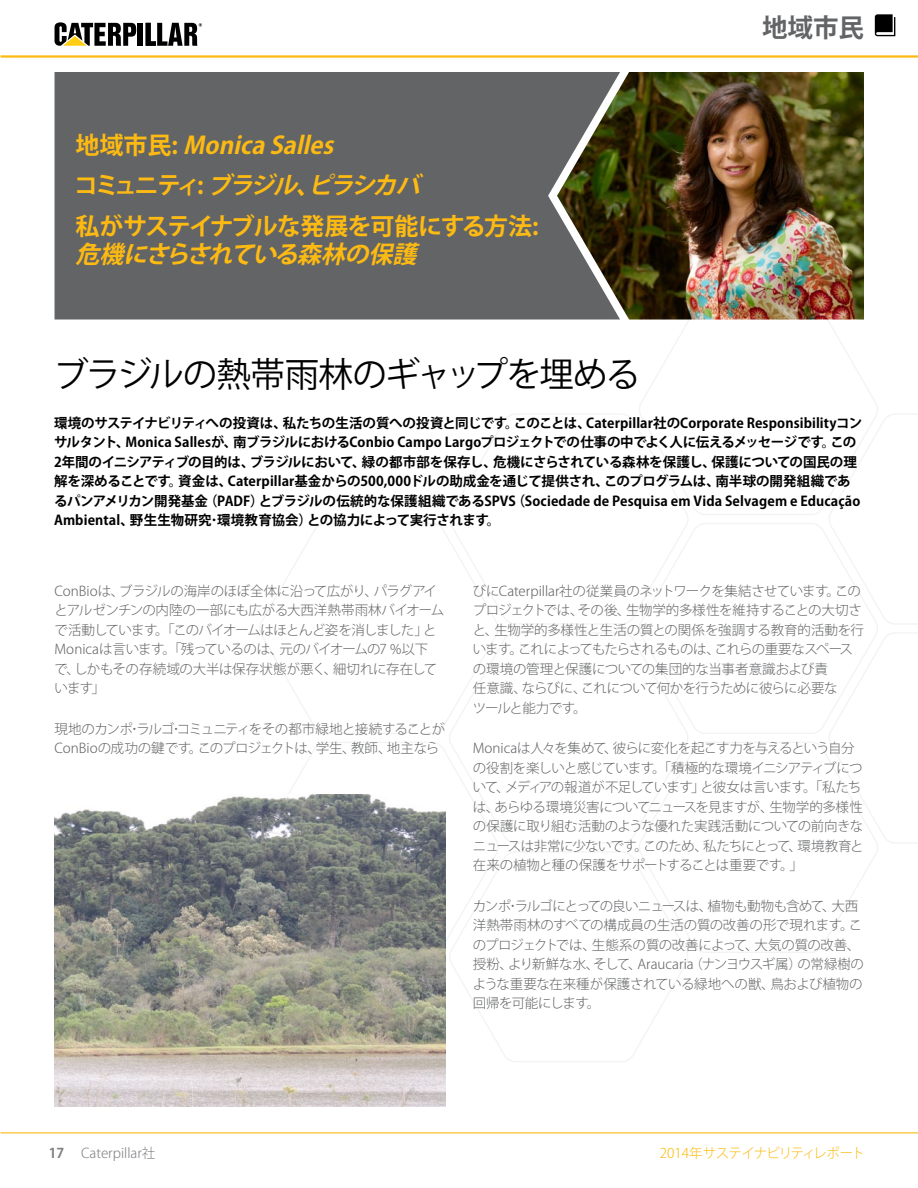
<style>
.page{position:relative;width:918px;height:1188px;background:#fff}
.page>*{position:absolute;margin:0;border:0;box-sizing:border-box;transform-origin:0 0}
.t1{font:34.5px "Koz Go Pro";letter-spacing:-.04em;color:#000}
.t2{font:700 25.5px "Koz Go Pro";color:#636466}
.t3{font:700 24px/40.2px "Koz Go Pro";letter-spacing:-.04em;color:#fdba12}
.t4{font:italic 700 24px "Koz Go Pro";color:#fdba12}
.t5{font:300 13.5px/19.5px "Koz Go Pro";letter-spacing:-.035em;color:#636466}
.t6{font:700 13.5px/19.5px "Koz Go Pro";color:#000}
.t7{font:300 13.5px "Koz Go Pro";letter-spacing:-.04em;color:#fdba12}
.t8{font:300 13.5px "Koz Go Pro";color:#808285}
.s1{font-style:italic}
.s2{font-weight:700}
</style>
<div class="page">
<hr style="left:1px;top:55px;width:917px;height:3px;background:#fdba12">
<hr style="left:1px;top:1132px;width:917px;height:1px;background:#fdba12">
<div style="left:138px;top:23px;width:5px;height:22px;background:#000"></div>
<svg style="left:55px;top:22px;width:81px;height:23px"></svg>
<svg style="left:146px;top:23px;width:56px;height:22px"></svg>
<svg style="left:639px;top:320px;width:239px;height:195px"></svg>
<svg style="left:639px;top:523px;width:239px;height:211px"></svg>
<svg style="left:639px;top:742px;width:239px;height:211px"></svg>
<svg style="left:828px;top:413px;width:66px;height:212px"></svg>
<svg style="left:828px;top:632px;width:67px;height:212px"></svg>
<svg style="left:260px;top:523px;width:238px;height:211px"></svg>
<svg style="left:288px;top:742px;width:210px;height:199px"></svg>
<svg style="left:449px;top:413px;width:240px;height:212px"></svg>
<svg style="left:449px;top:632px;width:240px;height:212px"></svg>
<svg style="left:449px;top:851px;width:240px;height:211px"></svg>
<svg style="left:875px;top:14px;width:20px;height:22px"></svg>
<img style="left:620px;top:72px;width:244px;height:248px">
<div style="left:55px;top:72px;width:565px;height:248px;background:#636466"></div>
<img style="left:54px;top:795px;width:392px;height:312px">
<h3 class="t3" style="left:74px;top:127px;width:466px">地域市民 : <span class="s1">MonicaSalles<br></span>コミュニティ : <span class="s1">ブラジル、ピラシカバ<br></span>私がサステイナブルな発展を可能にする方法:</h3>
<h3 class="t4" style="left:76px;top:239px;width:350px">危機にさらされている森林の保護</h3>
<h2 class="t2" style="left:762px;top:11px;width:103px">地域市民</h2>
<h1 class="t1" style="left:54px;top:352px;width:588px">ブラジルの熱帯雨林のギャップを埋める</h1>
<p class="t6" style="left:54px;top:414px;width:810px">環境のサステイナビリティへの投資は、私たちの生活の質への投資と同じです。このことは、Caterpillar社のCorporate Responsibilityコンサルタント、Monica Sallesが、南ブラジルにおけるConbio Campo Largoプロジェクトでの仕事の中でよく人に伝えるメッセージです。この2年間のイニシアティブの目的は、ブラジルにおいて、緑の都市部を保存し、危機にさらされている森林を保護し、保護についての国民の理解を深めることです。資金は、Caterpillar基金からの500,000ドルの助成金を通じて提供され、このプログラムは、南半球の開発組織であるパンアメリカン開発基金（PADF）とブラジルの伝統的な保護組織であるSPVS（Sociedade de Pesquisa em Vida Selvagem e Educação Ambiental、野生生物研究･環境教育協会）との協力によって実行されます。</p>
<p class="t5" style="left:55px;top:581px;width:391px">ConBioは、ブラジルの海岸のほぼ全体に沿って広がり、パラグアイとアルゼンチンの内陸の一部にも広がる大西洋熱帯雨林バイオームで活動しています。「このバイオームはほとんど姿を消しました」と<br>Monicaは言います。「残っているのは、元のバイオームの7 %以下で、しかもその存続域の大半は保存状態が悪く、細切れに存在しています」</p>
<p class="t5" style="left:55px;top:719px;width:392px">現地のカンポ･ラルゴ･コミュニティをその都市緑地と接続することが<br>ConBioの成功の鍵です。このプロジェクトは、学生、教師、地主なら</p>
<p class="t5" style="left:473px;top:581px;width:393px">びにCaterpillar社の従業員のネットワークを集結させています。このプロジェクトでは、その後、生物学的多様性を維持することの大切さと、生物学的多様性と生活の質との関係を強調する教育的活動を行います。これによってもたらされるものは、これらの重要なスペースの環境の管理と保護についての集団的な当事者意識および責<br>任意識、ならびに、これについて何かを行うために彼らに必要な<br>ツールと能力です。</p>
<p class="t5" style="left:473px;top:739px;width:392px">Monicaは人々を集めて、彼らに変化を起こす力を与えるという自分の役割を楽しいと感じています。「積極的な環境イニシアティブについて、メディアの報道が不足しています」と彼女は言います。「私たちは、あらゆる環境災害についてニュースを見ますが、生物学的多様性の保護に取り組む活動のような優れた実践活動についての前向きなニュースは非常に少ないです。このため、私たちにとって、環境教育と在来の植物と種の保護をサポートすることは重要です。」</p>
<p class="t5" style="left:473px;top:896px;width:393px">カンポ･ラルゴにとっての良いニュースは、植物も動物も含めて、大西洋熱帯雨林のすべての構成員の生活の質の改善の形で現れます。このプロジェクトでは、生態系の質の改善によって、大気の質の改善、授粉、より新鮮な水、そして、Araucaria（ナンヨウスギ属）の常緑樹のような重要な在来種が保護されている緑地への獣、鳥および植物の回帰を可能にします。</p>
<p class="t8" style="left:49px;top:1144px;width:108px"><span class="s2">17</span> Caterpillar社</p>
<p class="t7" style="left:660px;top:1144px;width:207px">2014年サステイナビリティレポート</p>
</div>
